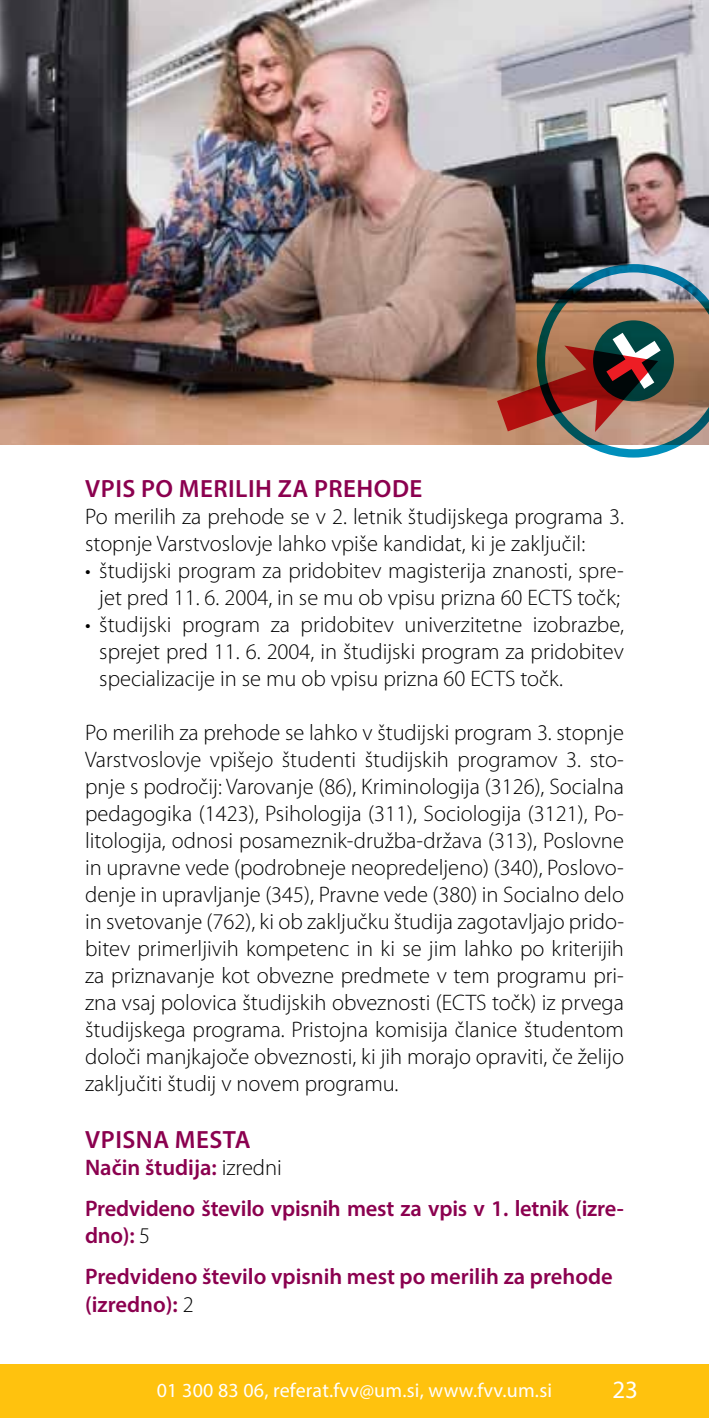
<style>
.page{position:relative;width:709px;height:1418px;background:#fff}
.page>*{position:absolute;margin:0;border:0;box-sizing:border-box;transform-origin:0 0}
.t1{font:600 25px "Myriad Pro";letter-spacing:.02em;color:#8b004f}
.t2{font:25px "Myriad Pro";color:#fff}
.t3{font:300 22.5px/27px "Myriad Pro";color:#000;text-align:justify}
.t4{font:600 22.5px/41.2px "Myriad Pro";color:#8b004f}
.t5{font:20px "Myriad Pro";letter-spacing:.01em;color:#fff}
.s1{font-weight:300;color:#000}
</style>
<div class="page">
<img style="left:0;top:0;width:709px;height:444px">
<img style="left:497px;top:264px;width:212px;height:193px">
<div style="left:0;top:1364px;width:709px;height:53px;background:#ffc20e"></div>
<p class="t1" style="left:85px;top:472px;width:107px">Vpis pomerili</p>
<p class="t1" style="left:255px;top:472px;width:136px">h zaprehode</p>
<p class="t3" style="left:85px;top:503px;width:540px">Po merilih za prehode se v 2. letnik študijskega programa 3. stopnje Varstvoslovje lahko vpiše kandidat, ki je zaključil:</p>
<p class="t3" style="left:85px;top:557px;width:540px;text-align:center">• študijski program za pridobitev magisterija znanosti, spre&shy;jet pred 11. 6. 2004, in se mu ob vpisu prizna 60 ECTS točk;</p>
<p class="t3" style="left:99px;top:611px;width:526px;text-indent:-14px">• študijski program za pridobitev univerzitetne izobrazbe, sprejet pred 11. 6. 2004, in študijski program za pridobitev specializacije in se mu ob vpisu prizna 60 ECTS točk.</p>
<p class="t3" style="left:85px;top:719px;width:540px">Po merilih za prehode se lahko v študijski program 3. stopnje Varstvoslovje vpišejo študenti študijskih programov 3. sto&shy;pnje s področij: Varovanje (86), Kriminologija (3126), Socialna pedagogika (1423), Psihologija (311), Sociologija (3121), Po&shy;litologija, odnosi posameznik-družba-država (313), Poslovne in upravne vede (podrobneje neopredeljeno) (340), Poslovo&shy;denje in upravljanje (345), Pravne vede (380) in Socialno delo in svetovanje (762), ki ob zaključku študija zagotavljajo prido&shy;bitev primerljivih kompetenc in ki se jim lahko po kriterijih za priznavanje kot obvezne predmete v tem programu pri&shy;zna vsaj polovica študijskih obveznosti (ECTS točk) iz prvega študijskega programa. Pristojna komisija članice študentom določi manjkajoče obveznosti, ki jih morajo opraviti, če želijo zaključiti študij v novem programu.</p>
<p class="t1" style="left:85px;top:1123px;width:30px">Vpisna</p>
<p class="t1" style="left:175px;top:1123px;width:16px">mesta</p>
<p class="t4" style="left:85px;top:1146px;width:540px">Način študija: <span class="s1">izredni<br></span>Predvideno število vpisnih mest za vpis v 1. letnik (izre-</p>
<p class="t4" style="left:85px;top:1214px;width:529px">dno): <span class="s1">5<br></span>Predvideno število vpisnih mest po merilih za prehode</p>
<p class="t4" style="left:85px;top:1282px;width:110px">(izredno): <span class="s1">2</span></p>
<p class="t5" style="left:157px;top:1377px;width:397px">01 300 83 06, referat.fvv@um.si, www.fvv.um.si</p>
<p class="t2" style="left:612px;top:1374px;width:27px">23</p>
</div>
